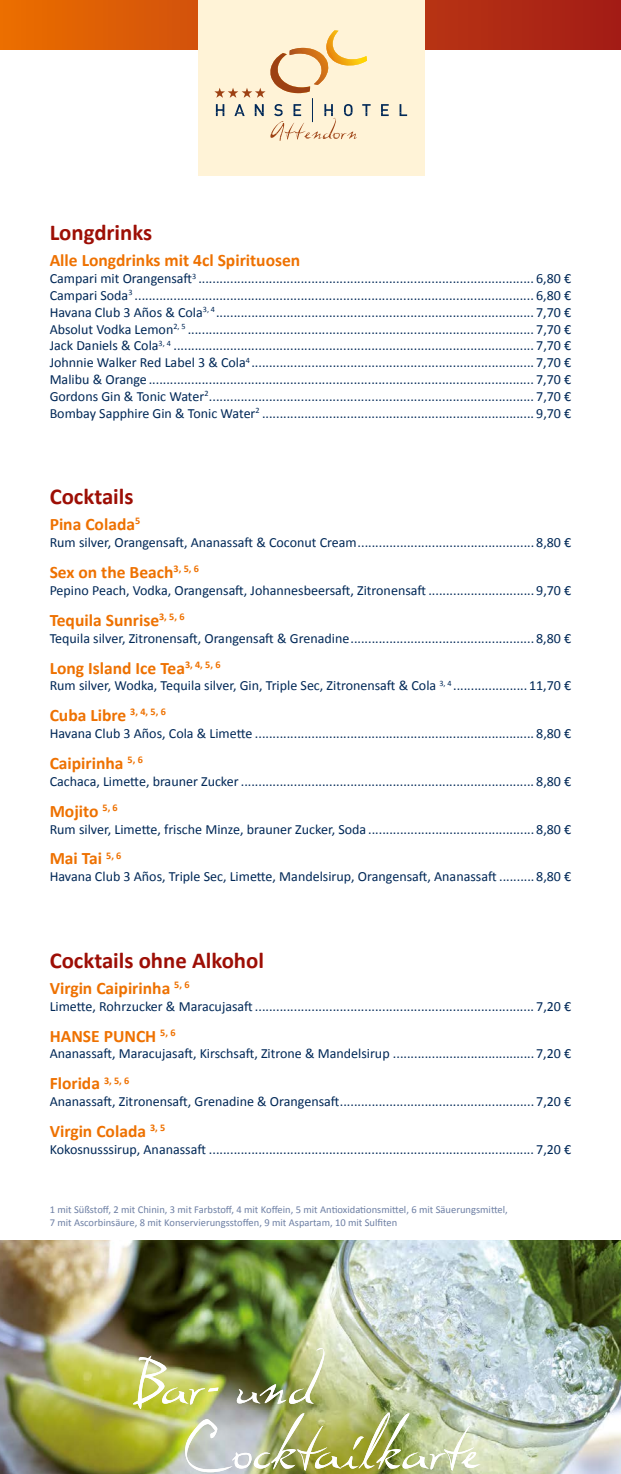
<style>
.page{position:relative;width:621px;height:1474px;background:#fff}
.page>*{position:absolute;margin:0;border:0;box-sizing:border-box;transform-origin:0 0}
.t1{font:700 22.75px "Calibri";color:#9d0e05}
.t2{font:700 17.5px "Calibri";color:#ee7100}
.t3{font:14px/16.8px "Calibri";color:#002857;text-align:justify}
.t4{font:10.5px/12.6px "Calibri";color:#6d7fa4}
</style>
<div class="page">
<svg style="left:0;top:0;width:620px;height:50px;background:#c6450d"></svg>
<div style="left:198px;top:0;width:226px;height:175px;background:#fff3d7"></div>
<svg style="left:214px;top:30px;width:193px;height:111px"></svg>
<img style="left:0;top:1240px;width:620px;height:233px">
<img style="left:133px;top:1347px;width:347px;height:125px">
<h1 class="t1" style="left:50px;top:219px;width:104px">Longdrinks</h1>
<p class="t2" style="left:50px;top:250px;width:252px">Alle Longdrinks mit 4cl Spirituosen</p>
<p class="t3" style="left:50px;top:269px;width:522px">Campari mit Orangensaft<sup>3</sup> ............................................................................................... 6,80 € Campari Soda<sup>3</sup> ................................................................................................................. 6,80 € Havana Club 3 Años &amp; Cola<sup>3,</sup> <sup>4</sup>.......................................................................................... 7,70 € Absolut Vodka Lemon<sup>2,</sup> <sup>5</sup> .................................................................................................. 7,70 € Jack Daniels &amp; Cola<sup>3,</sup> <sup>4</sup> ...................................................................................................... 7,70 € Johnnie Walker Red Label 3 &amp; Cola<sup>4</sup> ................................................................................ 7,70 € Malibu &amp; Orange ............................................................................................................. 7,70 € Gordons Gin &amp; Tonic Water<sup>2</sup>............................................................................................ 7,70 € Bombay Sapphire Gin &amp; Tonic Water<sup>2</sup> ............................................................................. 9,70 €</p>
<h1 class="t1" style="left:50px;top:482px;width:85px">Cocktails</h1>
<p class="t2" style="left:50px;top:513px;width:92px">Pina Colada<sup>5</sup></p>
<p class="t3" style="left:50px;top:533px;width:522px">Rum silver, Orangensaft, Ananassaft &amp; Coconut Cream.................................................. 8,80 €</p>
<p class="t2" style="left:50px;top:561px;width:151px">Sex on the Beach<sup>3,</sup> <sup>5,</sup> <sup>6</sup></p>
<p class="t3" style="left:50px;top:581px;width:522px">Pepino Peach, Vodka, Orangensaft, Johannesbeersaft, Zitronensaft .............................. 9,70 €</p>
<p class="t2" style="left:50px;top:609px;width:136px">Tequila Sunrise<sup>3,</sup> <sup>5,</sup> <sup>6</sup></p>
<p class="t3" style="left:50px;top:629px;width:522px">Tequila silver, Zitronensaft, Orangensaft &amp; Grenadine.................................................... 8,80 €</p>
<p class="t2" style="left:50px;top:657px;width:172px">Long Island Ice Tea<sup>3,</sup> <sup>4,</sup> <sup>5,</sup> <sup>6</sup></p>
<p class="t3" style="left:50px;top:676px;width:522px">Rum silver, Wodka, Tequila silver, Gin, Triple Sec, Zitronensaft &amp; Cola <sup>3,</sup> <sup>4</sup> .....................11,70 €</p>
<p class="t2" style="left:50px;top:704px;width:118px">Cuba Libre <sup>3,</sup> <sup>4,</sup> <sup>5,</sup> <sup>6</sup></p>
<p class="t3" style="left:50px;top:724px;width:522px">Havana Club 3 Años, Cola &amp; Limette ............................................................................... 8,80 €</p>
<p class="t2" style="left:50px;top:752px;width:95px">Caipirinha <sup>5,</sup> <sup>6</sup></p>
<p class="t3" style="left:50px;top:772px;width:522px">Cachaca, Limette, brauner Zucker................................................................................... 8,80 €</p>
<p class="t2" style="left:50px;top:800px;width:70px">Mojito <sup>5,</sup> <sup>6</sup></p>
<p class="t3" style="left:50px;top:819px;width:522px">Rum silver, Limette, frische Minze, brauner Zucker, Soda ............................................... 8,80 €</p>
<p class="t2" style="left:50px;top:847px;width:73px">Mai Tai <sup>5,</sup> <sup>6</sup></p>
<p class="t3" style="left:50px;top:867px;width:522px">Havana Club 3 Años, Triple Sec, Limette, Mandelsirup, Orangensaft, Ananassaft ..........8,80 €</p>
<h1 class="t1" style="left:50px;top:946px;width:216px">Cocktails ohne Alkohol</h1>
<p class="t2" style="left:50px;top:977px;width:141px">Virgin Caipirinha <sup>5,</sup> <sup>6</sup></p>
<p class="t3" style="left:50px;top:997px;width:522px">Limette, Rohrzucker &amp; Maracujasaft............................................................................... 7,20 €</p>
<p class="t2" style="left:50px;top:1025px;width:127px">HANSE PUNCH <sup>5,</sup> <sup>6</sup></p>
<p class="t3" style="left:50px;top:1044px;width:522px">Ananassaft, Maracujasaft, Kirschsaft, Zitrone &amp; Mandelsirup ........................................ 7,20 €</p>
<p class="t2" style="left:50px;top:1072px;width:81px">Florida <sup>3,</sup> <sup>5,</sup> <sup>6</sup></p>
<p class="t3" style="left:50px;top:1092px;width:522px">Ananassaft, Zitronensaft, Grenadine &amp; Orangensaft....................................................... 7,20 €</p>
<p class="t2" style="left:50px;top:1120px;width:117px">Virgin Colada <sup>3,</sup> <sup>5</sup></p>
<p class="t3" style="left:50px;top:1140px;width:522px">Kokosnusssirup, Ananassaft ............................................................................................ 7,20 €</p>
<p class="t4" style="left:50px;top:1203px;width:459px">1 mit Süßstoff, 2 mit Chinin, 3 mit Farbstoff, 4 mit Koffein, 5 mit Antioxidationsmittel, 6 mit Säuerungsmittel,<br>7 mit Ascorbinsäure, 8 mit Konservierungsstoffen, 9 mit Aspartam, 10 mit Sulfiten</p>
</div>
